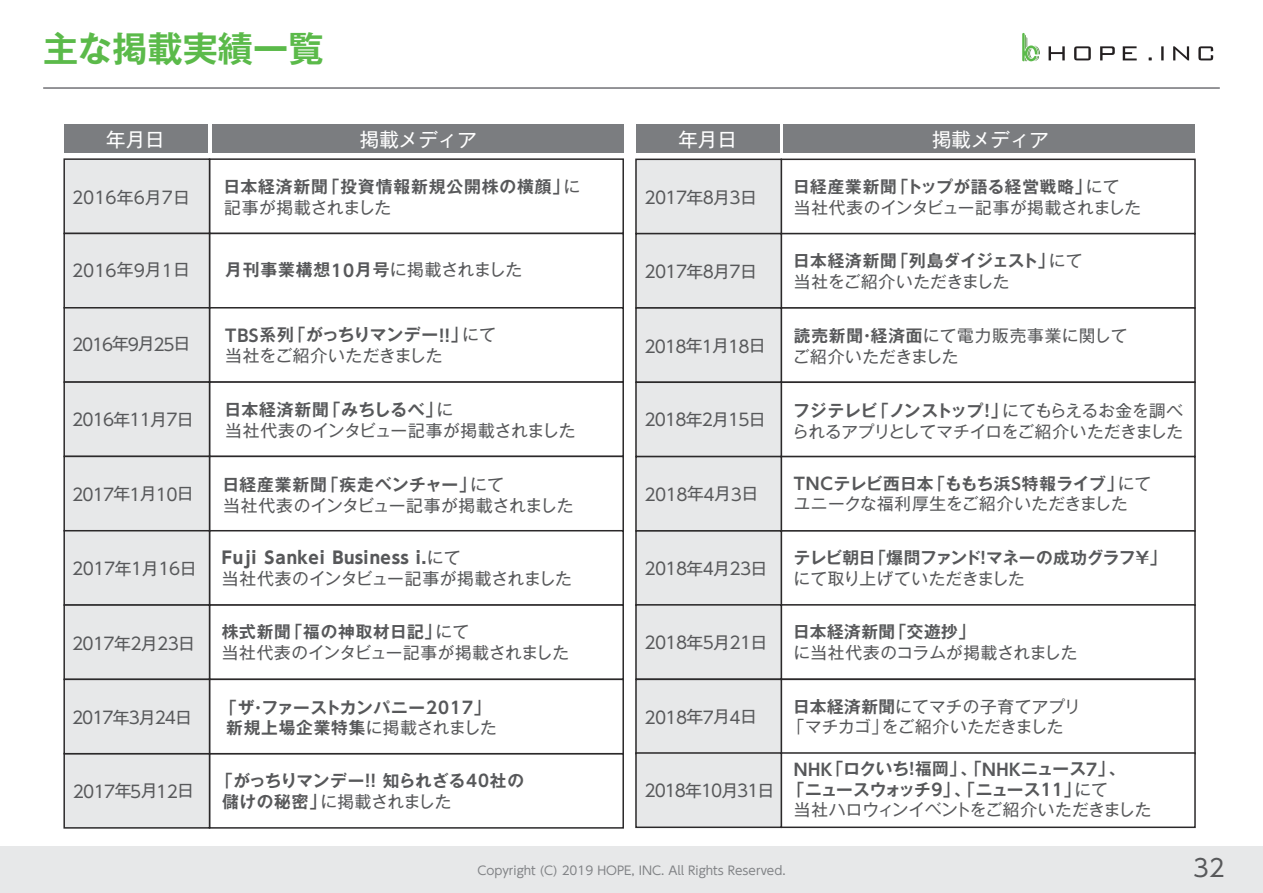
<style>
.page{position:relative;width:1263px;height:893px;background:#fff}
.page>*{position:absolute;margin:0;border:0;box-sizing:border-box;transform-origin:0 0}
.t1{font:700 35.25px "Gothic MB101 Pro De";color:#5bba4a}
.t2{font:24px "UD Shin Go Pro";color:#58595b}
.t3{font:19.5px "Gothic MB101 Pro";color:#fff}
.t4{font:16.95px "UD Shin Go Pro";letter-spacing:-.04em;color:#57585a}
.t5{font:16.8px/20.9px "Gothic MB101 Pro";letter-spacing:.005em;color:#57585a}
.t6{font:700 16.8px/20.9px "Gothic MB101 Pro De";letter-spacing:.05em;color:#57585a}
.t7{font:16.65px/20.5px "Gothic MB101 Pro";letter-spacing:.015em;color:#57585a}
.t8{font:700 16.65px/20.5px "Gothic MB101 Pro De";letter-spacing:-.01em;color:#57585a}
.t9{font:16.65px/20.5px "Gothic MB101 Pro";letter-spacing:-.015em;color:#57585a}
.t10{font:700 16.65px/20.5px "Gothic MB101 Pro De";letter-spacing:.05em;color:#57585a;text-align:center}
.t11{font:700 16.65px/20.5px "Gothic MB101 Pro De";letter-spacing:.03em;color:#57585a}
.t12{font:700 16.65px "Gothic MB101 Pro De";letter-spacing:-.06em;color:#57585a}
.t13{font:12px "UD Shin Go Pro";color:#818386}
.s1{font-family:"Gothic MB101 Pro"}
.s2{font-family:"Gothic MB101 Pro";font-weight:400}
.s3{font-family:"UD Shin Go Pro De"}
.s4{font-family:"UD Shin Go Pro De";font-weight:700}
.s5{font-family:"Gothic MB101 Pro De";font-weight:700}
.s6{font-family:"UD Shin Go Pro";font-weight:700}
</style>
<div class="page">
<div style="left:0;top:846px;width:1263px;height:47px;background:#e7e8e9"></div>
<svg style="left:1048px;top:46px;width:165px;height:14px"></svg>
<svg style="left:1022px;top:33px;width:18px;height:28px"></svg>
<hr style="left:43px;top:87px;width:1177px;height:2px;background:#727276">
<div style="left:209px;top:753px;width:415px;height:76px;background:#fff;border:2px solid #2b292a"></div>
<div style="left:63px;top:753px;width:147px;height:76px;background:#e7e8e9;border:2px solid #2b292a"></div>
<div style="left:209px;top:158px;width:415px;height:76px;background:#fff;border:2px solid #2b292a"></div>
<div style="left:63px;top:158px;width:147px;height:76px;background:#e7e8e9;border:2px solid #2b292a"></div>
<div style="left:784px;top:124px;width:411px;height:29px;background:#7b7d80"></div>
<div style="left:636px;top:124px;width:144px;height:29px;background:#7b7d80"></div>
<div style="left:212px;top:124px;width:411px;height:29px;background:#7b7d80"></div>
<div style="left:64px;top:124px;width:144px;height:29px;background:#7b7d80"></div>
<div style="left:780px;top:159px;width:416px;height:75px;background:#fff;border:2px solid #2b292a"></div>
<div style="left:635px;top:159px;width:147px;height:75px;background:#e7e8e9;border:2px solid #2b292a"></div>
<div style="left:209px;top:233px;width:415px;height:76px;background:#fff;border:2px solid #2b292a"></div>
<div style="left:63px;top:233px;width:147px;height:76px;background:#e7e8e9;border:2px solid #2b292a"></div>
<div style="left:780px;top:233px;width:416px;height:76px;background:#fff;border:2px solid #2b292a"></div>
<div style="left:635px;top:233px;width:147px;height:76px;background:#e7e8e9;border:2px solid #2b292a"></div>
<div style="left:209px;top:307px;width:415px;height:76px;background:#fff;border:2px solid #2b292a"></div>
<div style="left:63px;top:307px;width:147px;height:76px;background:#e7e8e9;border:2px solid #2b292a"></div>
<div style="left:780px;top:307px;width:416px;height:76px;background:#fff;border:2px solid #2b292a"></div>
<div style="left:635px;top:307px;width:147px;height:76px;background:#e7e8e9;border:2px solid #2b292a"></div>
<div style="left:209px;top:381px;width:415px;height:76px;background:#fff;border:2px solid #2b292a"></div>
<div style="left:63px;top:381px;width:147px;height:76px;background:#e7e8e9;border:2px solid #2b292a"></div>
<div style="left:780px;top:381px;width:416px;height:76px;background:#fff;border:2px solid #2b292a"></div>
<div style="left:635px;top:381px;width:147px;height:76px;background:#e7e8e9;border:2px solid #2b292a"></div>
<div style="left:209px;top:456px;width:415px;height:75px;background:#fff;border:2px solid #2b292a"></div>
<div style="left:63px;top:456px;width:147px;height:75px;background:#e7e8e9;border:2px solid #2b292a"></div>
<div style="left:780px;top:456px;width:416px;height:76px;background:#fff;border:2px solid #2b292a"></div>
<div style="left:635px;top:456px;width:147px;height:76px;background:#e7e8e9;border:2px solid #2b292a"></div>
<div style="left:209px;top:530px;width:415px;height:76px;background:#fff;border:2px solid #2b292a"></div>
<div style="left:63px;top:530px;width:147px;height:76px;background:#e7e8e9;border:2px solid #2b292a"></div>
<div style="left:780px;top:530px;width:416px;height:76px;background:#fff;border:2px solid #2b292a"></div>
<div style="left:635px;top:530px;width:147px;height:76px;background:#e7e8e9;border:2px solid #2b292a"></div>
<div style="left:209px;top:604px;width:415px;height:76px;background:#fff;border:2px solid #2b292a"></div>
<div style="left:63px;top:604px;width:147px;height:76px;background:#e7e8e9;border:2px solid #2b292a"></div>
<div style="left:209px;top:679px;width:415px;height:75px;background:#fff;border:2px solid #2b292a"></div>
<div style="left:63px;top:679px;width:147px;height:75px;background:#e7e8e9;border:2px solid #2b292a"></div>
<div style="left:780px;top:604px;width:416px;height:76px;background:#fff;border:2px solid #2b292a"></div>
<div style="left:635px;top:604px;width:147px;height:76px;background:#e7e8e9;border:2px solid #2b292a"></div>
<div style="left:780px;top:679px;width:416px;height:75px;background:#fff;border:2px solid #2b292a"></div>
<div style="left:635px;top:679px;width:147px;height:75px;background:#e7e8e9;border:2px solid #2b292a"></div>
<div style="left:780px;top:752px;width:416px;height:76px;background:#fff;border:2px solid #2b292a"></div>
<div style="left:635px;top:752px;width:147px;height:76px;background:#e7e8e9;border:2px solid #2b292a"></div>
<p class="t1" style="left:43px;top:19px;width:282px">主な掲載実績一覧</p>
<p class="t3" style="left:106px;top:123px;width:60px">年月日</p>
<p class="t3" style="left:360px;top:123px;width:118px">掲載メディア</p>
<p class="t3" style="left:678px;top:123px;width:60px">年月日</p>
<p class="t3" style="left:932px;top:123px;width:118px">掲載メディア</p>
<p class="t4" style="left:72px;top:184px;width:119px">2016<span class="s1">年</span>6<span class="s1">月</span>7<span class="s1">日</span></p>
<p class="t4" style="left:72px;top:257px;width:119px">2016<span class="s1">年</span>9<span class="s1">月</span>1<span class="s1">日</span></p>
<p class="t4" style="left:72px;top:330px;width:120px">2016<span class="s1">年</span>9<span class="s1">月</span>25<span class="s1">日</span></p>
<p class="t4" style="left:72px;top:406px;width:123px">2016<span class="s1">年</span>11<span class="s1">月</span>7<span class="s1">日</span></p>
<p class="t4" style="left:72px;top:481px;width:123px">2017<span class="s1">年</span>1<span class="s1">月</span>10<span class="s1">日</span></p>
<p class="t4" style="left:72px;top:555px;width:126px">2017<span class="s1">年</span>1<span class="s1">月</span>16<span class="s1">日</span></p>
<p class="t4" style="left:72px;top:630px;width:125px">2017<span class="s1">年</span>2<span class="s1">月</span>23<span class="s1">日</span></p>
<p class="t4" style="left:72px;top:704px;width:122px">2017<span class="s1">年</span>3<span class="s1">月</span>24<span class="s1">日</span></p>
<p class="t4" style="left:73px;top:778px;width:123px">2017<span class="s1">年</span>5<span class="s1">月</span>12<span class="s1">日</span></p>
<p class="t6" style="left:223px;top:174px;width:358px">日本経済新聞「投資情報新規公開株の横顔」<span class="s2">に記事が掲載されました</span></p>
<p class="t6" style="left:225px;top:257px;width:299px">月刊事業構想<span class="s3">10</span>月号<span class="s2">に掲載されました</span></p>
<p class="t5" style="left:225px;top:322px;width:272px"><span class="s4">TBS</span><span class="s5">系列「がっちりマンデー</span><span class="s4">!!</span><span class="s5">」</span>にて当社をご紹介いただきました</p>
<p class="t5" style="left:224px;top:397px;width:352px"><span class="s5">日本経済新聞「みちしるべ」</span>に<br>当社代表のインタビュー記事が掲載されました</p>
<p class="t5" style="left:223px;top:472px;width:352px"><span class="s5">日経産業新聞「疾走ベンチャー」</span>にて<br>当社代表のインタビュー記事が掲載されました</p>
<p class="t5" style="left:222px;top:545px;width:352px;line-height:20.4px"><span class="s6">Fuji Sankei Business i.</span>にて<br>当社代表のインタビュー記事が掲載されました</p>
<p class="t7" style="left:222px;top:619px;width:349px"><span class="s5">株式新聞「福の神取材日記」</span>にて<br>当社代表のインタビュー記事が掲載されました</p>
<p class="t10" style="left:220px;top:695px;width:278px">「ザ・ファーストカンパニー<span class="s3">2017</span>」新規上場企業特集<span class="s2">に掲載されました</span></p>
<p class="t8" style="left:222px;top:768px;width:303px;text-indent:-6px">「がっちりマンデー<span class="s3">!!</span> 知られざる<span class="s3">40</span>社の儲けの秘密」<span class="s2">に掲載されました</span></p>
<p class="t4" style="left:644px;top:184px;width:114px">2017<span class="s1">年</span>8<span class="s1">月</span>3<span class="s1">日</span></p>
<p class="t7" style="left:793px;top:174px;width:349px"><span class="s5">日経産業新聞「トップが語る経営戦略」</span>にて<br>当社代表のインタビュー記事が掲載されました</p>
<p class="t4" style="left:644px;top:258px;width:114px">2017<span class="s1">年</span>8<span class="s1">月</span>7<span class="s1">日</span></p>
<p class="t11" style="left:793px;top:248px;width:291px">日本経済新聞「列島ダイジェスト」<span class="s2">にて当社をご紹介いただきました</span></p>
<p class="t4" style="left:644px;top:332px;width:123px">2018<span class="s1">年</span>1<span class="s1">月</span>18<span class="s1">日</span></p>
<p class="t7" style="left:793px;top:323px;width:336px"><span class="s5">読売新聞・経済面</span>にて電力販売事業に関してご紹介いただきました</p>
<p class="t4" style="left:644px;top:406px;width:123px">2018<span class="s1">年</span>2<span class="s1">月</span>15<span class="s1">日</span></p>
<p class="t9" style="left:792px;top:398px;width:393px"><span class="s5">フジテレビ「ノンストップ！」</span>にてもらえるお金を調べられるアプリとしてマチイロをご紹介いただきました</p>
<p class="t4" style="left:644px;top:481px;width:115px">2018<span class="s1">年</span>4<span class="s1">月</span>3<span class="s1">日</span></p>
<p class="t7" style="left:794px;top:471px;width:359px"><span class="s4">TNC</span><span class="s5">テレビ西日本「ももち浜</span><span class="s4">S</span><span class="s5">特報ライブ」</span>にてユニークな福利厚生をご紹介いただきました</p>
<p class="t4" style="left:644px;top:555px;width:124px">2018<span class="s1">年</span>4<span class="s1">月</span>23<span class="s1">日</span></p>
<p class="t8" style="left:793px;top:545px;width:375px">テレビ朝日「爆問ファンド！マネーの成功グラフ￥」<span class="s2">にて取り上げていただきました</span></p>
<p class="t4" style="left:644px;top:629px;width:124px">2018<span class="s1">年</span>5<span class="s1">月</span>21<span class="s1">日</span></p>
<p class="t7" style="left:793px;top:619px;width:286px"><span class="s5">日本経済新聞「交遊抄」<br></span>に当社代表のコラムが掲載されました</p>
<p class="t4" style="left:644px;top:703px;width:114px">2018<span class="s1">年</span>7<span class="s1">月</span>4<span class="s1">日</span></p>
<p class="t7" style="left:788px;top:694px;width:294px;text-indent:5px"><span class="s5">日本経済新聞</span>にてマチの子育てアプリ「マチカゴ」をご紹介いただきました</p>
<p class="t4" style="left:644px;top:777px;width:132px">2018<span class="s1">年</span>10<span class="s1">月</span>31<span class="s1">日</span></p>
<p class="t8" style="left:794px;top:756px;width:333px"><span class="s3">NHK</span>「ロクいち！福岡」、「<span class="s3">NHK</span>ニュース<span class="s3">7</span>」、</p>
<p class="t12" style="left:788px;top:776px;width:322px">「ニュースウォッチ<span class="s3">9</span>」、「ニュース<span class="s3">11</span>」<span class="s2">にて</span></p>
<p class="t9" style="left:794px;top:797px;width:359px">当社ハロウィンイベントをご紹介いただきました</p>
<p class="t13" style="left:477px;top:861px;width:310px">Copyright (C) 2019 HOPE, INC. All Rights Reserved.</p>
<p class="t2" style="left:1193px;top:848px;width:33px">32</p>
</div>
